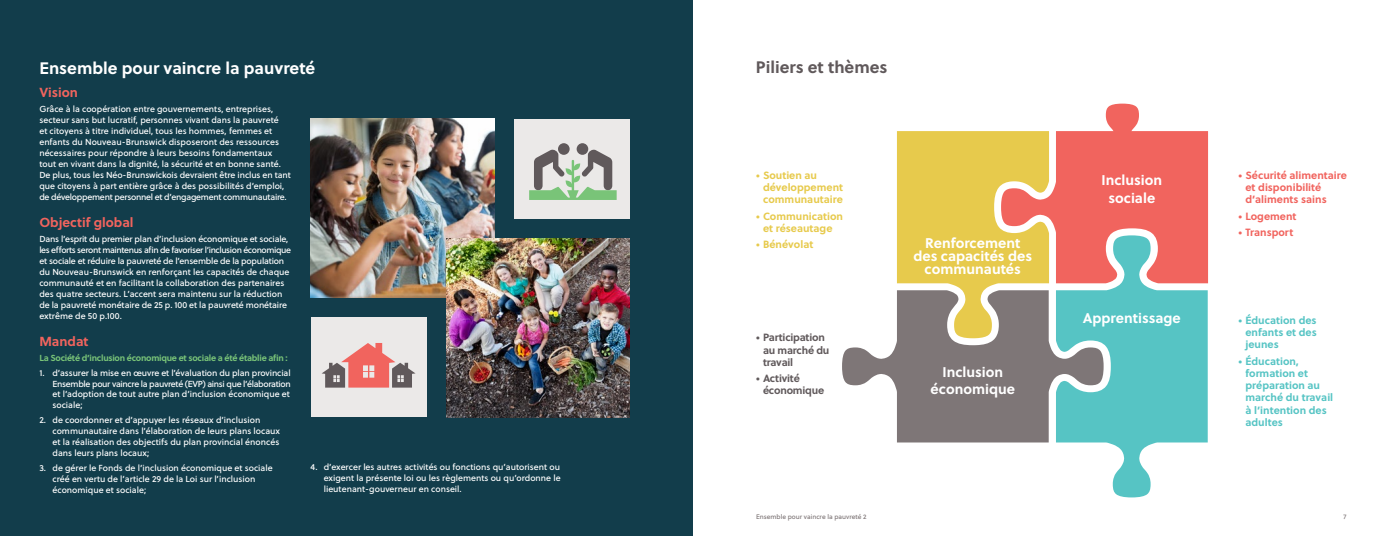
<style>
.page{position:relative;width:1386px;height:536px;background:#fff}
.page>*{position:absolute;margin:0;border:0;box-sizing:border-box;transform-origin:0 0}
.t1{font:700 16.62px "Soleil";color:#fff}
.t2{font:700 16.62px "Soleil";color:#60595b}
.t3{font:700 14.09px/13.1px "Soleil";color:#fff;text-align:center}
.t4{font:700 13.12px "Soleil";color:#f1645e}
.t5{font:700 10.5px/12.2px "Soleil";color:#56c4c4;text-align:justify}
.t6{font:700 10.5px/12.2px "Soleil";color:#e7ca4c}
.t7{font:700 10.5px/12.2px "Soleil";color:#f1645e}
.t8{font:700 10.5px/12.2px "Soleil";letter-spacing:-.02em;color:#60595b}
.t9{font:8.75px/10.9px "Soleil Bk";color:#fff}
.t10{font:700 8.75px "Soleil";letter-spacing:-.03em;color:#79c478}
.t11{font:6.56px "Soleil Bk";color:#7e7677}
</style>
<div class="page">
<div style="left:0;top:0;width:693px;height:536px;background:#123d4b"></div>
<img style="left:311px;top:119px;width:183px;height:179px">
<img style="left:446px;top:238px;width:184px;height:179px">
<div style="left:514px;top:119px;width:116px;height:99px;background:#ebe9e8"></div>
<div style="left:558px;top:143px;width:12px;height:12px;background:#60595b;border-radius:50%"></div>
<div style="left:577px;top:143px;width:11px;height:12px;background:#60595b;border-radius:50%"></div>
<svg style="left:529px;top:148px;width:88px;height:52px"></svg>
<div style="left:311px;top:317px;width:116px;height:100px;background:#ebe9e8"></div>
<svg style="left:322px;top:343px;width:94px;height:44px"></svg>
<div style="left:1049px;top:131px;width:159px;height:104px;background:#f1645e"></div>
<svg style="left:1056px;top:235px;width:152px;height:262px;fill:#56c4c4"></svg>
<svg style="left:842px;top:290px;width:262px;height:152px;fill:#7e7677"></svg>
<svg style="left:897px;top:131px;width:152px;height:207px;background:#d8bc62"></svg>
<svg style="left:1056px;top:104px;width:133px;height:48px"></svg>
<h1 class="t1" style="left:39px;top:55px;width:278px">Ensemble pour vaincre la pauvreté</h1>
<h1 class="t2" style="left:756px;top:54px;width:133px">Piliers et thèmes</h1>
<h3 class="t4" style="left:39px;top:83px;width:40px">Vision</h3>
<p class="t9" style="left:39px;top:103px;width:253px">Grâce à la coopération entre gouvernements, entreprises, secteur sans but lucratif, personnes vivant dans la pauvreté<br>et citoyens à titre individuel, tous les hommes, femmes et enfants du Nouveau‑ Brunswick disposeront des ressources nécessaires pour répondre à leurs besoins fondamentaux tout en vivant dans la dignité, la sécurité et en bonne santé.<br>De plus, tous les Néo-Brunswickois devraient être inclus en tant que citoyens à part entière grâce à des possibilités d’emploi, de développement personnel et d’engagement communautaire.</p>
<h3 class="t4" style="left:39px;top:212px;width:96px">Objectif global</h3>
<p class="t9" style="left:39px;top:233px;width:253px">Dans l’esprit du premier plan d’inclusion économique et sociale, les efforts seront maintenus afin de favoriser l’inclusion économique et sociale et réduire la pauvreté de l’ensemble de la population du Nouveau‑ Brunswick en renforçant les capacités de chaque communauté et en facilitant la collaboration des partenaires des quatre secteurs. L’accent sera maintenu sur la réduction de la pauvreté monétaire de 25 p. 100 et la pauvreté monétaire extrême de 50 p.100.</p>
<h3 class="t4" style="left:39px;top:331px;width:51px">Mandat</h3>
<p class="t10" style="left:39px;top:350px;width:250px">La Société d’inclusion économique et sociale a été établie afin :</p>
<p class="t9" style="left:52px;top:366px;width:240px;text-align:justify;text-indent:-13px">1. d’assurer la mise en œuvre et l’évaluation du plan provincial Ensemble pour vaincre la pauvreté (EVP) ainsi que l’élaboration et l’adoption de tout autre plan d’inclusion économique et sociale;</p>
<p class="t9" style="left:52px;top:414px;width:229px;text-indent:-13px">2. de coordonner et d’appuyer les réseaux d’inclusion communautaire dans l’élaboration de leurs plans locaux et la réalisation des objectifs du plan provincial énoncés dans leurs plans locaux;</p>
<p class="t9" style="left:52px;top:462px;width:222px;text-indent:-13px">3. de gérer le Fonds de l’inclusion économique et sociale créé en vertu de l’article 29 de la Loi sur l’inclusion économique et sociale;</p>
<p class="t9" style="left:324px;top:461px;width:238px;text-align:justify;text-indent:-13px">4. d’exercer les autres activités ou fonctions qu’autorisent ou exigent la présente loi ou les règlements ou qu’ordonne le lieutenant-gouverneur en conseil.</p>
<p class="t6" style="left:763px;top:168px;width:82px;text-indent:-7px">• Soutien au développement communautaire</p>
<p class="t6" style="left:756px;top:209px;width:89px;text-align:center">• Communication et réseautage</p>
<p class="t6" style="left:756px;top:237px;width:59px">• Bénévolat</p>
<p class="t8" style="left:763px;top:331px;width:68px;text-indent:-7px">• Participation au marché du travail</p>
<p class="t8" style="left:763px;top:371px;width:63px;text-indent:-7px">• Activité économique</p>
<h2 class="t3" style="left:913px;top:235px;width:120px">Renforcement des capacités des communautés</h2>
<h2 class="t3" style="left:931px;top:362px;width:86px;line-height:17.6px">Inclusion économique</h2>
<h2 class="t3" style="left:1102px;top:171px;width:62px;line-height:17.6px">Inclusion sociale</h2>
<h2 class="t3" style="left:1083px;top:311px;width:100px">Apprentissage</h2>
<p class="t7" style="left:1245px;top:168px;width:103px;text-indent:-7px">• Sécurité alimentaire et disponibilité d’aliments sains</p>
<p class="t7" style="left:1238px;top:209px;width:60px">• Logement</p>
<p class="t7" style="left:1238px;top:225px;width:56px">• Transport</p>
<p class="t5" style="left:1245px;top:313px;width:73px;text-indent:-7px">• Éducation des enfants et des jeunes</p>
<p class="t5" style="left:1245px;top:354px;width:89px;text-align:left;text-indent:-7px">• Éducation, formation et préparation au marché du travail à l’intention des adultes</p>
<p class="t11" style="left:756px;top:511px;width:112px">Ensemble pour vaincre la pauvreté 2</p>
<p class="t11" style="left:1344px;top:511px;width:5px">7</p>
</div>
